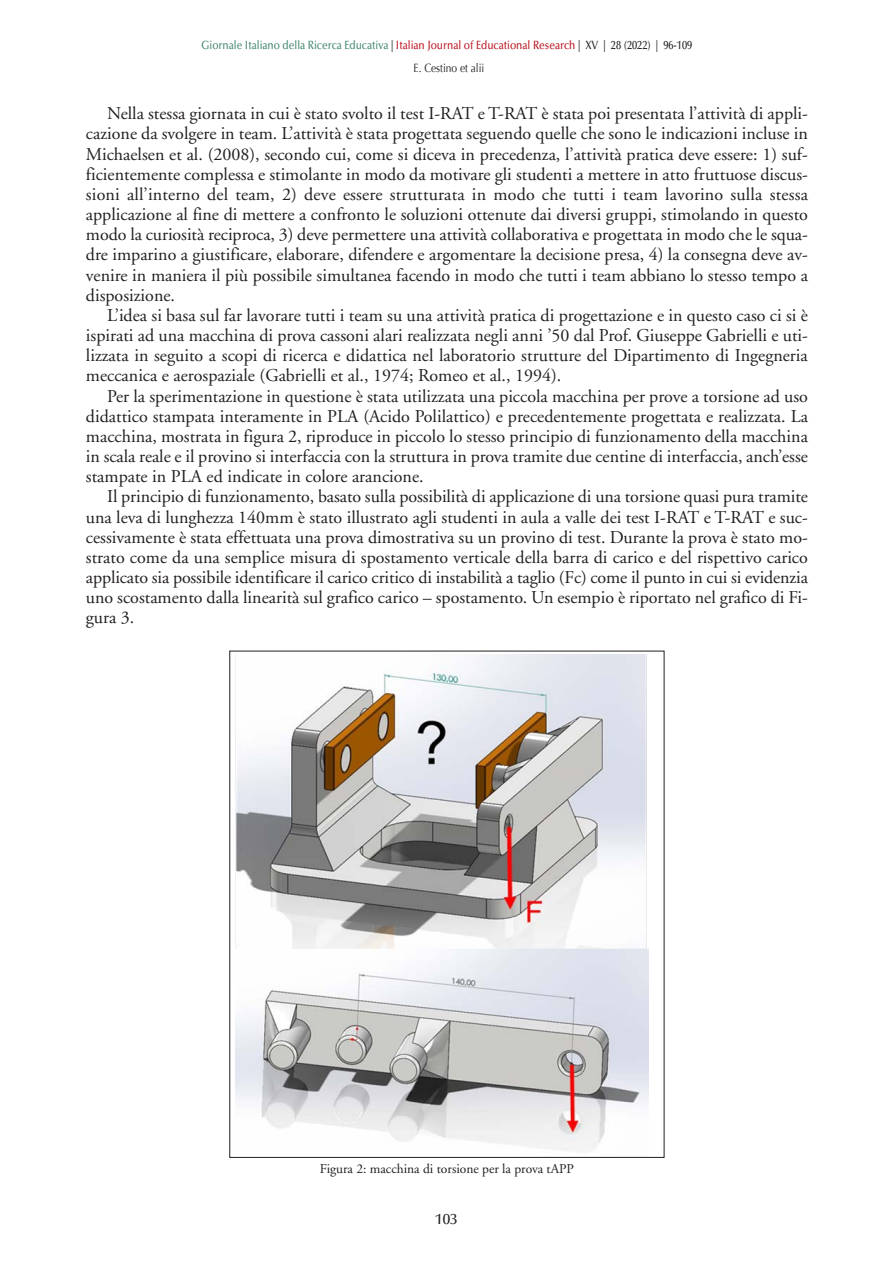
<style>
.page{position:relative;width:893px;height:1263px;background:#fff}
.page>*{position:absolute;margin:0;border:0;box-sizing:border-box;transform-origin:0 0}
.t1{font:18px/20.1px "Adobe Garamond";color:#231f20;text-align:justify}
.t2{font:500 15px "Optima";color:#231f20}
.t3{font:13.5px "Adobe Garamond";color:#231f20}
.t4{font:500 12px/23.1px "Optima";color:#44896d;text-align:center;scale:.85 1}
.s1{color:#231f20}
.s2{color:#bb1420}
.s3{font-weight:400;color:#231f20}
</style>
<div class="page">
<img style="left:236px;top:655px;width:413px;height:497px">
<p class="t4" style="left:202px;top:34px;width:579px">Giornale Italiano della Ricerca Educativa <span class="s1">|</span> <span class="s2">Italian Journal of Educational Research</span> <span class="s1">| XV | 28 (2022) | 96-109<br></span><span class="s3">E. Cestino et alii</span></p>
<p class="t1" style="left:86px;top:104px;width:723px;text-indent:21px">Nella stessa giornata in cui è stato svolto il test I-RAT e T-RAT è stata poi presentata l’attività di appli&shy;cazione da svolgere in team. L’attività è stata progettata seguendo quelle che sono le indicazioni incluse in Michaelsen et al. (2008), secondo cui, come si diceva in precedenza, l’attività pratica deve essere: 1) suf&shy;ficientemente complessa e stimolante in modo da motivare gli studenti a mettere in atto fruttuose discus&shy;sioni all’interno del team, 2) deve essere strutturata in modo che tutti i team lavorino sulla stessa applicazione al fine di mettere a confronto le soluzioni ottenute dai diversi gruppi, stimolando in questo modo la curiosità reciproca, 3) deve permettere una attività collaborativa e progettata in modo che le squa&shy;dre imparino a giustificare, elaborare, difendere e argomentare la decisione presa, 4) la consegna deve av&shy;venire in maniera il più possibile simultanea facendo in modo che tutti i team abbiano lo stesso tempo a disposizione.</p>
<p class="t1" style="left:86px;top:306px;width:723px;text-indent:21px">L’idea si basa sul far lavorare tutti i team su una attività pratica di progettazione e in questo caso ci si è ispirati ad una macchina di prova cassoni alari realizzata negli anni ’50 dal Prof. Giuseppe Gabrielli e uti&shy;lizzata in seguito a scopi di ricerca e didattica nel laboratorio strutture del Dipartimento di Ingegneria meccanica e aerospaziale (Gabrielli et al., 1974; Romeo et al., 1994).</p>
<p class="t1" style="left:86px;top:386px;width:723px;text-indent:21px">Per la sperimentazione in questione è stata utilizzata una piccola macchina per prove a torsione ad uso didattico stampata interamente in PLA (Acido Polilattico) e precedentemente progettata e realizzata. La macchina, mostrata in figura 2, riproduce in piccolo lo stesso principio di funzionamento della macchina in scala reale e il provino si interfaccia con la struttura in prova tramite due centine di interfaccia, anch’esse stampate in PLA ed indicate in colore arancione.</p>
<p class="t1" style="left:86px;top:487px;width:723px;text-indent:21px">Il principio di funzionamento, basato sulla possibilità di applicazione di una torsione quasi pura tramite una leva di lunghezza 140mm è stato illustrato agli studenti in aula a valle dei test I-RAT e T-RAT e suc&shy;cessivamente è stata effettuata una prova dimostrativa su un provino di test. Durante la prova è stato mo&shy;strato come da una semplice misura di spostamento verticale della barra di carico e del rispettivo carico applicato sia possibile identificare il carico critico di instabilità a taglio (Fc) come il punto in cui si evidenzia uno scostamento dalla linearità sul grafico carico – spostamento. Un esempio è riportato nel grafico di Fi&shy;gura 3.</p>
<p class="t3" style="left:320px;top:1161px;width:256px">Figura 2: macchina di torsione per la prova tAPP</p>
<p class="t2" style="left:435px;top:1213px;width:24px">103</p>
</div>
